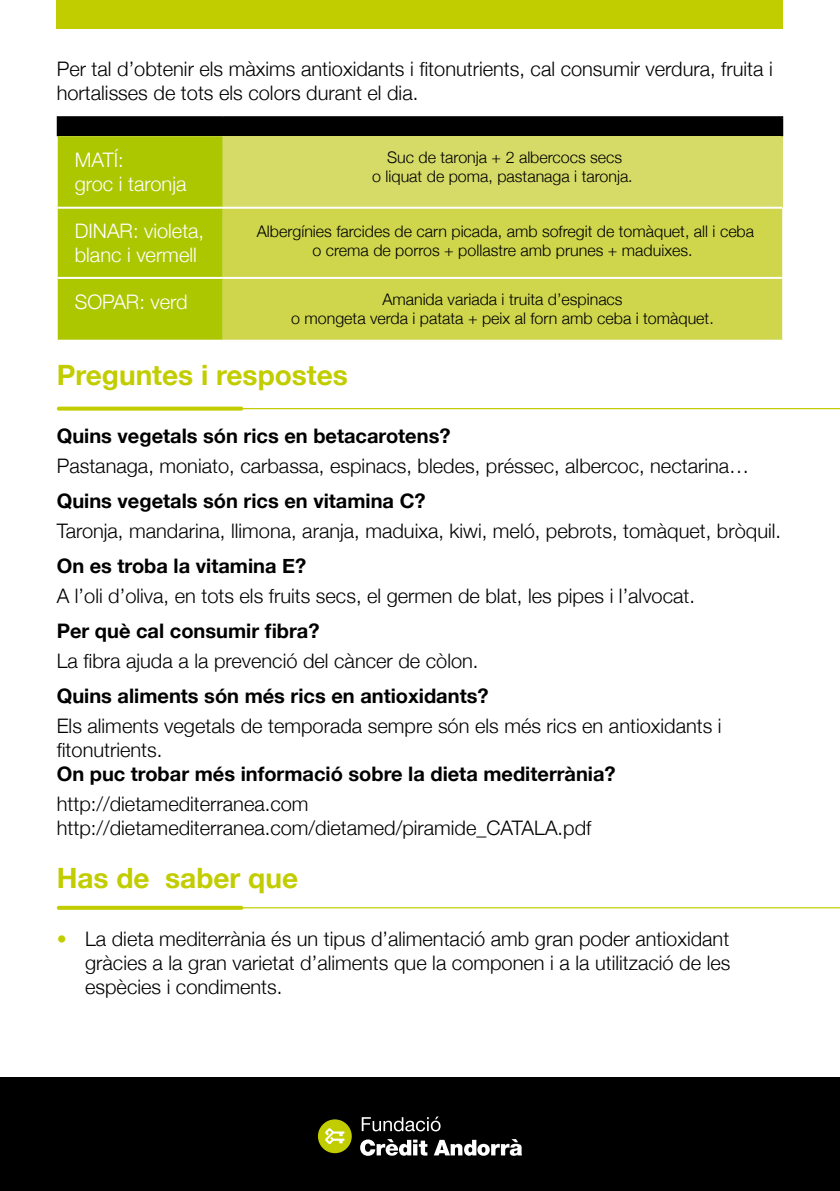
<style>
.page{position:relative;width:840px;height:1191px;background:#fff}
.page>*{position:absolute;margin:0;border:0;box-sizing:border-box;transform-origin:0 0}
.t1{font:700 28px "Helvetica Neue";color:#c2cd00}
.t2{font:300 20px/24px "Helvetica Neue";color:#000}
.t3{font:700 20px "Helvetica Neue";color:#000}
.t4{font:300 20px/24px "Helvetica Neue";color:#fff}
.t5{font:300 16px/19.2px "Helvetica Neue";color:#000;text-align:center}
.s1{color:#c2cd00}
</style>
<div class="page">
<svg style="left:59px;top:406px;width:182px;height:4px"></svg>
<hr style="left:237px;top:408px;width:602px;height:1px;background:#c2cd00">
<svg style="left:59px;top:905px;width:182px;height:4px"></svg>
<hr style="left:237px;top:907px;width:602px;height:1px;background:#c2cd00">
<div style="left:0;top:1077px;width:839px;height:114px;background:#000"></div>
<svg style="left:360px;top:1139px;width:161px;height:16px"></svg>
<div style="left:318px;top:1119px;width:33px;height:34px;background:#c2cd00;border-radius:50%"></div>
<svg style="left:325px;top:1128px;width:19px;height:16px"></svg>
<svg style="left:361px;top:1116px;width:79px;height:15px"></svg>
<div style="left:58px;top:117px;width:723px;height:19px;background:#000"></div>
<div style="left:223px;top:136px;width:558px;height:72px;background:#d6db67"></div>
<div style="left:223px;top:209px;width:558px;height:131px;background:#cfd64c"></div>
<svg style="left:781px;top:118px;width:1px;height:18px"></svg>
<hr style="left:57px;top:116px;width:166px;height:2px;background:#000">
<svg style="left:57px;top:118px;width:166px;height:223px;background:#9eb602"></svg>
<hr style="left:223px;top:116px;width:559px;height:2px;background:#000">
<hr style="left:58px;top:207px;width:165px;height:2px;background:#fff">
<hr style="left:58px;top:340px;width:165px;height:2px;background:#fff">
<hr style="left:58px;top:277px;width:165px;height:2px;background:#fff">
<hr style="left:223px;top:207px;width:558px;height:2px;background:#fff">
<hr style="left:223px;top:277px;width:558px;height:2px;background:#fff">
<div style="left:57px;top:0;width:725px;height:28px;background:#c2cd00"></div>
<p class="t2" style="left:57px;top:57px;width:717px">Per tal d’obtenir els màxims antioxidants i fitonutrients, cal consumir verdura, fruita i hortalisses de tots els colors durant el dia.</p>
<p class="t4" style="left:75px;top:147px;width:113px">MATÍ:<br>groc i taronja</p>
<p class="t5" style="left:372px;top:147px;width:262px">Suc de taronja + 2 albercocs secs<br>o liquat de poma, pastanaga i taronja.</p>
<p class="t4" style="left:75px;top:219px;width:131px">DINAR: violeta, blanc i vermell</p>
<p class="t5" style="left:257px;top:221px;width:498px">Albergínies farcides de carn picada, amb sofregit de tomàquet, all i ceba o crema de porros + pollastre amb prunes + maduixes.</p>
<p class="t4" style="left:75px;top:289px;width:114px">SOPAR: verd</p>
<p class="t5" style="left:291px;top:289px;width:424px">Amanida variada i truita d’espinacs<br>o mongeta verda i patata + peix al forn amb ceba i tomàquet.</p>
<h1 class="t1" style="left:57px;top:358px;width:292px">Preguntes i respostes</h1>
<p class="t3" style="left:57px;top:424px;width:395px">Quins vegetals són rics en betacarotens?</p>
<p class="t2" style="left:57px;top:453px;width:693px">Pastanaga, moniato, carbassa, espinacs, bledes, préssec, albercoc, nectarina…</p>
<p class="t3" style="left:57px;top:489px;width:370px">Quins vegetals són rics en vitamina C?</p>
<p class="t2" style="left:57px;top:518px;width:725px">Taronja, mandarina, llimona, aranja, maduixa, kiwi, meló, pebrots, tomàquet, bròquil.</p>
<p class="t3" style="left:57px;top:554px;width:251px">On es troba la vitamina E?</p>
<p class="t2" style="left:57px;top:583px;width:639px">A l’oli d’oliva, en tots els fruits secs, el germen de blat, les pipes i l’alvocat.</p>
<p class="t3" style="left:57px;top:619px;width:264px">Per què cal consumir fibra?</p>
<p class="t2" style="left:57px;top:648px;width:423px">La fibra ajuda a la prevenció del càncer de còlon.</p>
<p class="t3" style="left:57px;top:684px;width:433px">Quins aliments són més rics en antioxidants?</p>
<p class="t2" style="left:57px;top:713px;width:666px">Els aliments vegetals de temporada sempre són els més rics en antioxidants i fitonutrients.</p>
<p class="t3" style="left:57px;top:761px;width:560px">On puc trobar més informació sobre la dieta mediterrània?</p>
<p class="t2" style="left:57px;top:791px;width:536px">http://dietamediterranea.com http://dietamediterranea.com/dietamed/piramide_CATALA.pdf</p>
<h1 class="t1" style="left:57px;top:860px;width:243px">Has de saber que</h1>
<p class="t2" style="left:85px;top:926px;width:646px;text-align:justify;text-indent:-28px"><span class="s1">•</span> La dieta mediterrània és un tipus d’alimentació amb gran poder antioxidant gràcies a la gran varietat d’aliments que la componen i a la utilització de les espècies i condiments.</p>
</div>
